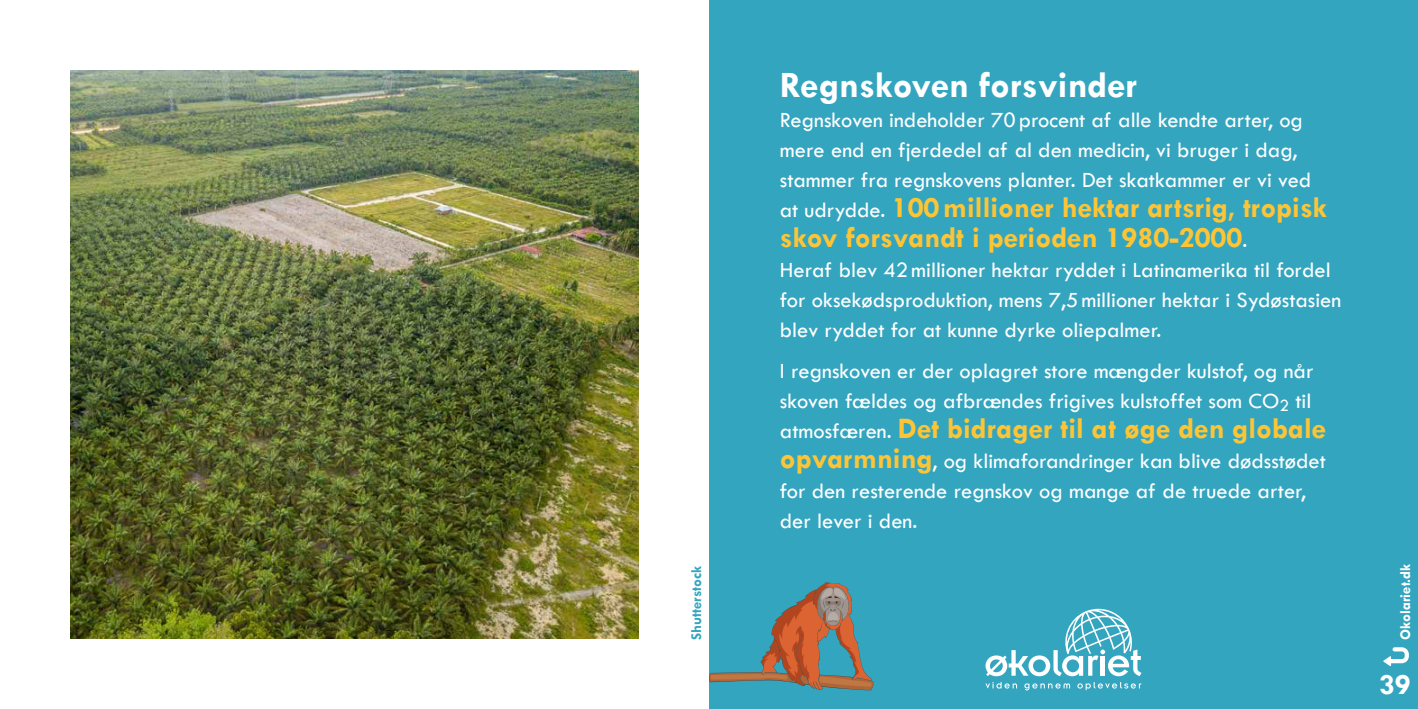
<style>
.page{position:relative;width:1418px;height:709px;background:#fff}
.page>*{position:absolute;margin:0;border:0;box-sizing:border-box;transform-origin:0 0}
.t1{font:700 37.5px "Tw Cen";color:#fff}
.t2{font:700 30px/30px "Tw Cen";color:#fdc536}
.t3{font:700 30px "Tw Cen";color:#fff}
.t4{font:22.5px/30px "Tw Cen";color:#fff}
.t5{font:700 15px "Tw Cen";color:#34a5bf}
.t6{font:700 15px "Tw Cen";color:#fff}
.s1{font-weight:400;font-size:22.5px;color:#fff}
.s2{font-weight:700;font-size:30px;color:#fdc536}
</style>
<div class="page">
<img style="left:71px;top:71px;width:567px;height:567px">
<div style="left:709px;top:0;width:708px;height:709px;background:#34a5bf"></div>
<svg style="left:709px;top:582px;width:164px;height:108px"></svg>
<svg style="left:1383px;top:647px;width:25px;height:19px"></svg>
<svg style="left:985px;top:609px;width:156px;height:67px"></svg>
<svg style="left:985px;top:682px;width:32px;height:6px"></svg>
<svg style="left:1024px;top:683px;width:46px;height:7px"></svg>
<svg style="left:1077px;top:682px;width:64px;height:8px"></svg>
<h1 class="t1" style="left:780px;top:62px;width:359px">Regnskoven forsvinder</h1>
<p class="t4" style="left:780px;top:105px;width:533px">Regnskoven indeholder 70procent af alle kendte arter, og mere end en fjerdedel af al den medicin, vi bruger i dag, stammer fra regnskovens planter. Det skatkammer er vi ved</p>
<h2 class="t2" style="left:780px;top:191px;width:549px"><span class="s1">at udrydde.</span> 100millioner hektar artsrig, tropisk skov forsvandt i perioden 1980-2000<span class="s1">.</span></h2>
<p class="t4" style="left:780px;top:255px;width:563px">Heraf blev 42millioner hektar ryddet i Latinamerika til fordel for oksekødsproduktion, mens 7,5millioner hektar i Sydøstasien blev ryddet for at kunne dyrke oliepalmer.</p>
<p class="t4" style="left:780px;top:356px;width:535px">I regnskoven er der oplagret store mængder kulstof, og når skoven fældes og afbrændes frigives kulstoffet som CO<sub>2</sub> til</p>
<h2 class="t2" style="left:780px;top:413px;width:548px"><span class="s1">atmosfæren.</span> Det bidrager til at øge den globale</h2>
<p class="t4" style="left:780px;top:446px;width:547px"><span class="s2">opvarmning</span>, og klimaforandringer kan blive dødsstødet for den resterende regnskov og mange af de truede arter, der lever i den.</p>
<p class="t5" style="left:687px;top:640px;width:76px;rotate:-90deg">Shutterstock</p>
<p class="t6" style="left:1396px;top:640px;width:78px;rotate:-90deg">Okolariet.dk</p>
<h2 class="t3" style="left:1378px;top:666px;width:33px">39</h2>
</div>
